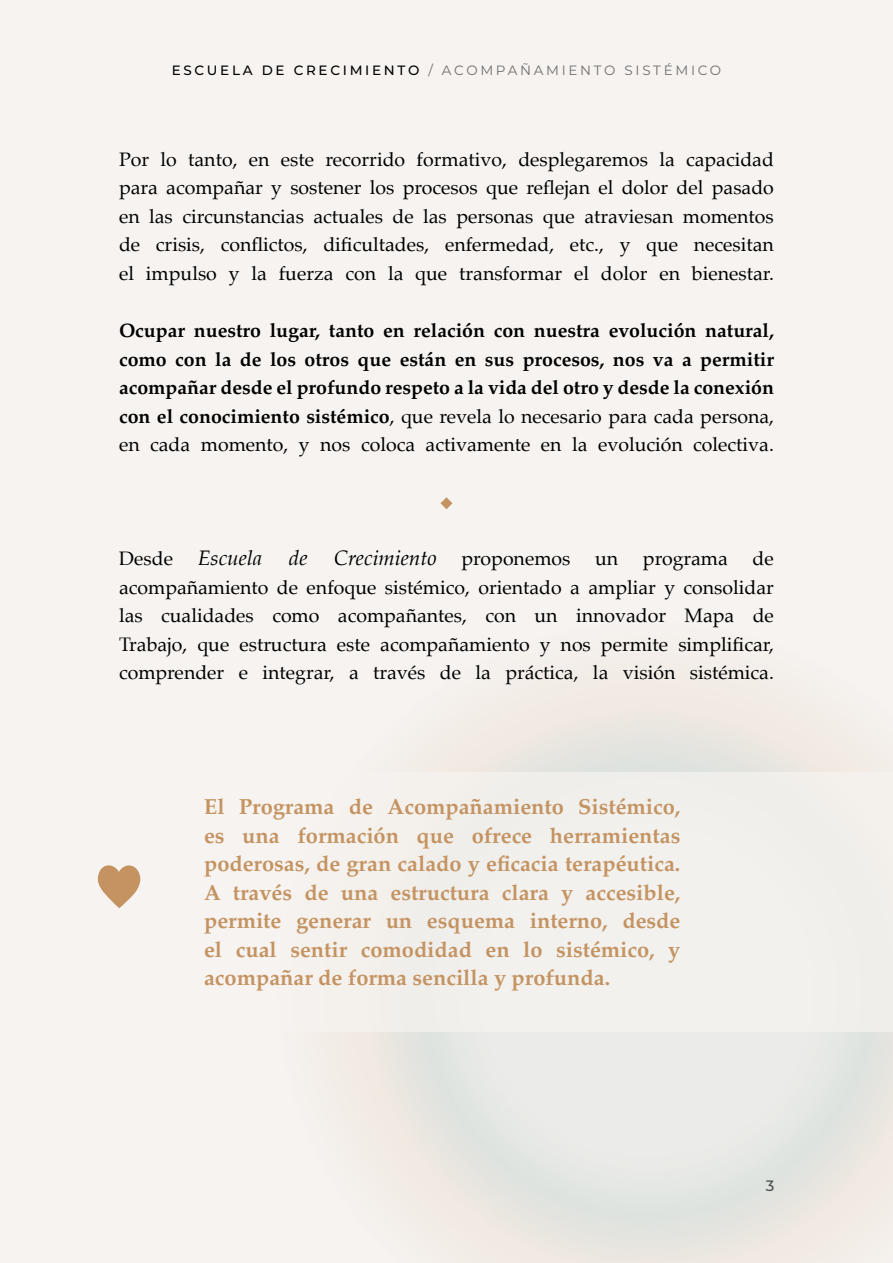
<style>
.page{position:relative;width:893px;height:1263px;background:#f6f3f0}
.page>*{position:absolute;margin:0;border:0;box-sizing:border-box;transform-origin:0 0}
.t1{font:700 21.75px/28.5px "Palatino";color:#c49361;text-align:justify}
.t2{font:italic 21px "Palatino";color:#000}
.t3{font:19.5px/28.5px "Palatino";color:#000;text-align:justify}
.t4{font:700 19.5px/28.5px "Palatino";color:#000;text-align:justify}
.t5{font:500 15px "Montserrat";color:#4d4d4d}
.t6{font:13.5px "Montserrat";letter-spacing:.2em;color:#706f6f}
.s1{font-weight:500;color:#000}
.s2{font-weight:400}
.s3{font-style:normal;font-size:19.5px}
</style>
<div class="page">
<svg style="left:440px;top:497px;width:12px;height:12px"></svg>
<svg style="left:97px;top:865px;width:44px;height:43px"></svg>
<p class="t6" style="left:172px;top:61px;width:551px"><span class="s1">ESCUELA DE CRECIMIENTO</span> / ACOMPAÑAMIENTO SISTÉMICO</p>
<p class="t3" style="left:119px;top:145px;width:656px">Por lo tanto, en este recorrido formativo, desplegaremos la capacidad para acompañar y sostener los procesos que reflejan el dolor del pasado en las circunstancias actuales de las personas que atraviesan momentos de crisis, conflictos, dificultades, enfermedad, etc., y que necesitan el impulso y la fuerza con la que transformar el dolor en bienestar.</p>
<p class="t4" style="left:119px;top:316px;width:656px">Ocupar nuestro lugar, tanto en relación con nuestra evolución natural, como con la de los otros que están en sus procesos, nos va a permitir acompañar desde el profundo respeto a la vida del otro y desde la conexión con el conocimiento sistémico<span class="s2">, que revela lo necesario para cada persona, en cada momento, y nos coloca activamente en la evolución colectiva.</span></p>
<p class="t2" style="left:119px;top:540px;width:145px"><span class="s3">Desde</span> Escuela</p>
<p class="t2" style="left:289px;top:540px;width:20px">de</p>
<p class="t2" style="left:334px;top:540px;width:104px">Crecimiento</p>
<p class="t3" style="left:462px;top:544px;width:110px">proponemos</p>
<p class="t3" style="left:595px;top:544px;width:25px">un</p>
<p class="t3" style="left:643px;top:544px;width:86px">programa</p>
<p class="t3" style="left:119px;top:544px;width:656px;text-indent:634px">de acompañamiento de enfoque sistémico, orientado a ampliar y consolidar las cualidades como acompañantes, con un innovador Mapa de Trabajo, que estructura este acompañamiento y nos permite simplificar, comprender e integrar, a través de la práctica, la visión sistémica.</p>
<p class="t1" style="left:204px;top:792px;width:478px">El Programa de Acompañamiento Sistémico, es una formación que ofrece herramientas poderosas, de gran calado y eficacia terapéutica.<br>A través de una estructura clara y accesible, permite generar un esquema interno, desde el cual sentir comodidad en lo sistémico, y acompañar de forma sencilla y profunda.</p>
<p class="t5" style="left:766px;top:1175px;width:10px">3</p>
</div>
